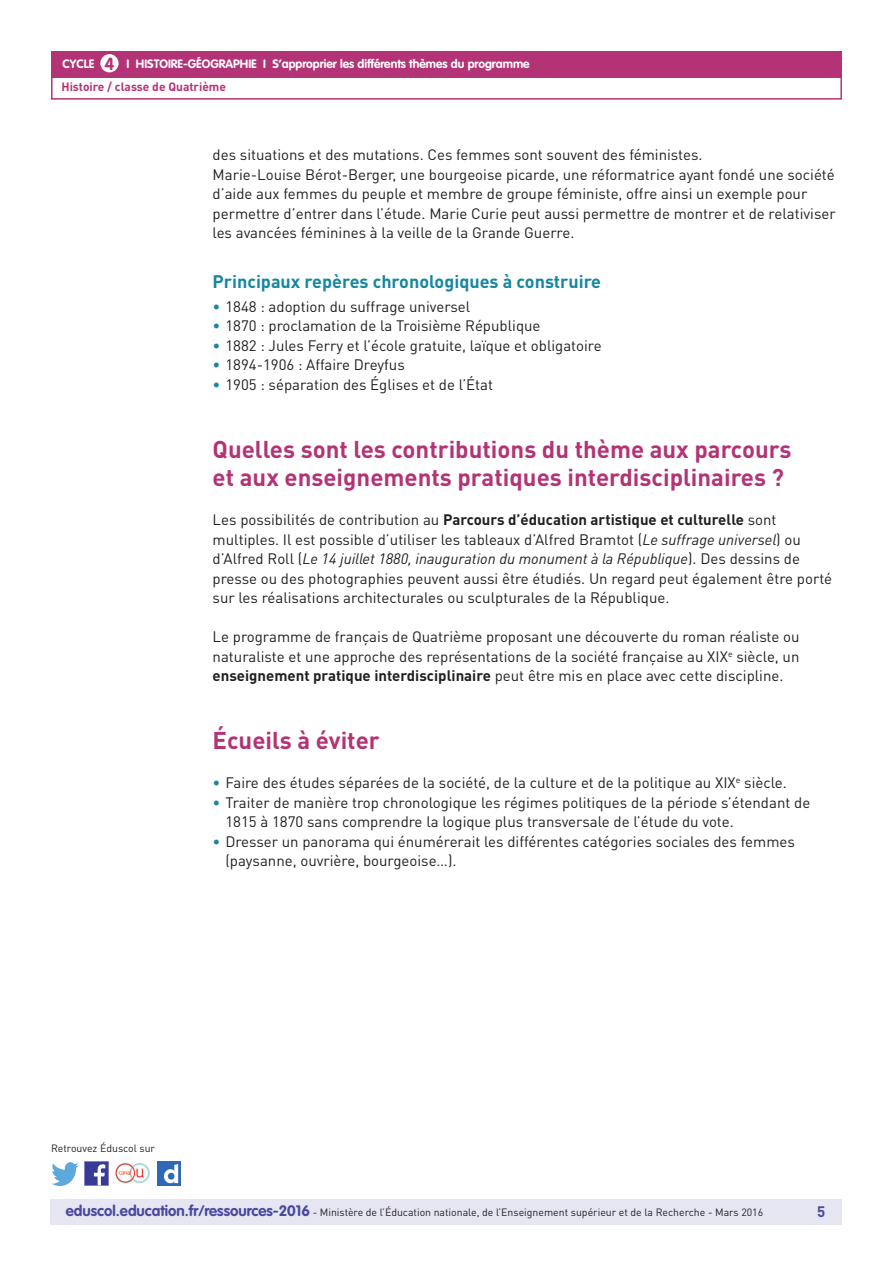
<style>
.page{position:relative;width:893px;height:1263px;background:#fff}
.page>*{position:absolute;margin:0;border:0;box-sizing:border-box;transform-origin:0 0}
.t1{font:700 24px/28.8px "DIN Pro";color:#b43376}
.t2{font:700 18px "DIN Pro";color:#16879f}
.t3{font:15px/19.5px "DIN Pro";color:#231f20}
.t4{font:700 15px "DIN Pro";color:#4a489e}
.t5{font:700 12px "VAG Rounded Std";color:#fff}
.t6{font:700 12px "DIN Pro";color:#b43376}
.t7{font:10.5px "DIN Pro";color:#231f20}
.s1{font-size:17.25px;color:#b43376}
.s2{color:#16879f}
.s3{font-weight:700}
.s4{font-style:italic}
.s5{font-family:"VAG Rounded Std";font-weight:700;font-size:15px;color:#4a489e}
</style>
<div class="page">
<div style="left:50px;top:1199px;width:791px;height:26px;background:#e6e5f2"></div>
<div style="left:51px;top:51px;width:791px;height:27px;background:#b43376"></div>
<div style="left:100px;top:54px;width:19px;height:18px;background:#fff;border-radius:50%"></div>
<div style="left:51px;top:75px;width:791px;height:25px;border:2px solid #b43376"></div>
<img style="left:85px;top:1162px;width:23px;height:23px">
<img style="left:51px;top:1163px;width:28px;height:22px">
<img style="left:158px;top:1162px;width:22px;height:23px">
<img style="left:115px;top:1163px;width:35px;height:21px">
<p class="t5" style="left:63px;top:57px;width:468px">CYCLE <span class="s1">4</span> I histoire-géographie I S’approprier les différents thèmes du programme</p>
<p class="t6" style="left:61px;top:79px;width:166px">Histoire / classe de Quatrième</p>
<p class="t3" style="left:213px;top:145px;width:625px">des situations et des mutations. Ces femmes sont souvent des féministes.<br>Marie-Louise Bérot-Berger, une bourgeoise picarde, une réformatrice ayant fondé une société d’aide aux femmes du peuple et membre de groupe féministe, offre ainsi un exemple pour permettre d’entrer dans l’étude. Marie Curie peut aussi permettre de montrer et de relativiser les avancées féminines à la veille de la Grande Guerre.</p>
<p class="t2" style="left:213px;top:270px;width:390px">Principaux repères chronologiques à construire</p>
<p class="t3" style="left:213px;top:296px;width:259px"><span class="s2">•</span> 1848 : adoption du suffrage universel</p>
<p class="t3" style="left:213px;top:316px;width:329px"><span class="s2">•</span> 1870 : proclamation de la Troisième République</p>
<p class="t3" style="left:213px;top:335px;width:391px"><span class="s2">•</span> 1882 : Jules Ferry et l’école gratuite, laïque et obligatoire</p>
<p class="t3" style="left:213px;top:355px;width:194px"><span class="s2">•</span> 1894-1906 : Affaire Dreyfus</p>
<p class="t3" style="left:213px;top:374px;width:282px"><span class="s2">•</span> 1905 : séparation des Églises et de l’État</p>
<h1 class="t1" style="left:213px;top:434px;width:580px">Quelles sont les contributions du thème aux parcours et aux enseignements pratiques interdisciplinaires ?</h1>
<p class="t3" style="left:213px;top:510px;width:621px">Les possibilités de contribution au <span class="s3">Parcours d’éducation artistique et culturelle</span> sont multiples. Il est possible d’utiliser les tableaux d’Alfred Bramtot (<span class="s4">Le suffrage universel</span>) ou d’Alfred Roll (<span class="s4">Le 14 juillet 1880, inauguration du monument à la République</span>). Des dessins de presse ou des photographies peuvent aussi être étudiés. Un regard peut également être porté sur les réalisations architecturales ou sculpturales de la République.</p>
<p class="t3" style="left:213px;top:627px;width:588px;text-align:justify">Le programme de français de Quatrième proposant une découverte du roman réaliste ou naturaliste et une approche des représentations de la société française au XIX<sup>e</sup> siècle, un <span class="s3">enseignement pratique interdisciplinaire</span> peut être mis en place avec cette discipline.</p>
<h1 class="t1" style="left:213px;top:725px;width:169px">Écueils à éviter</h1>
<p class="t3" style="left:213px;top:773px;width:576px"><span class="s2">•</span> Faire des études séparées de la société, de la culture et de la politique au XIX<sup>e</sup> siècle.</p>
<p class="t3" style="left:225px;top:792px;width:586px;text-indent:-13px"><span class="s2">•</span> Traiter de manière trop chronologique les régimes politiques de la période s’étendant de<br>1815 à 1870 sans comprendre la logique plus transversale de l’étude du vote.</p>
<p class="t3" style="left:225px;top:831px;width:571px;text-indent:-13px"><span class="s2">•</span> Dresser un panorama qui énumérerait les différentes catégories sociales des femmes (paysanne, ouvrière, bourgeoise…).</p>
<p class="t7" style="left:51px;top:1141px;width:106px">Retrouvez Éduscol sur</p>
<p class="t7" style="left:66px;top:1205px;width:699px"><span class="s5">eduscol.education.fr/ressources-2016</span> - Ministère de l’Éducation nationale, de l’Enseignement supérieur et de la Recherche - Mars 2016</p>
<p class="t4" style="left:817px;top:1201px;width:10px">5</p>
</div>
